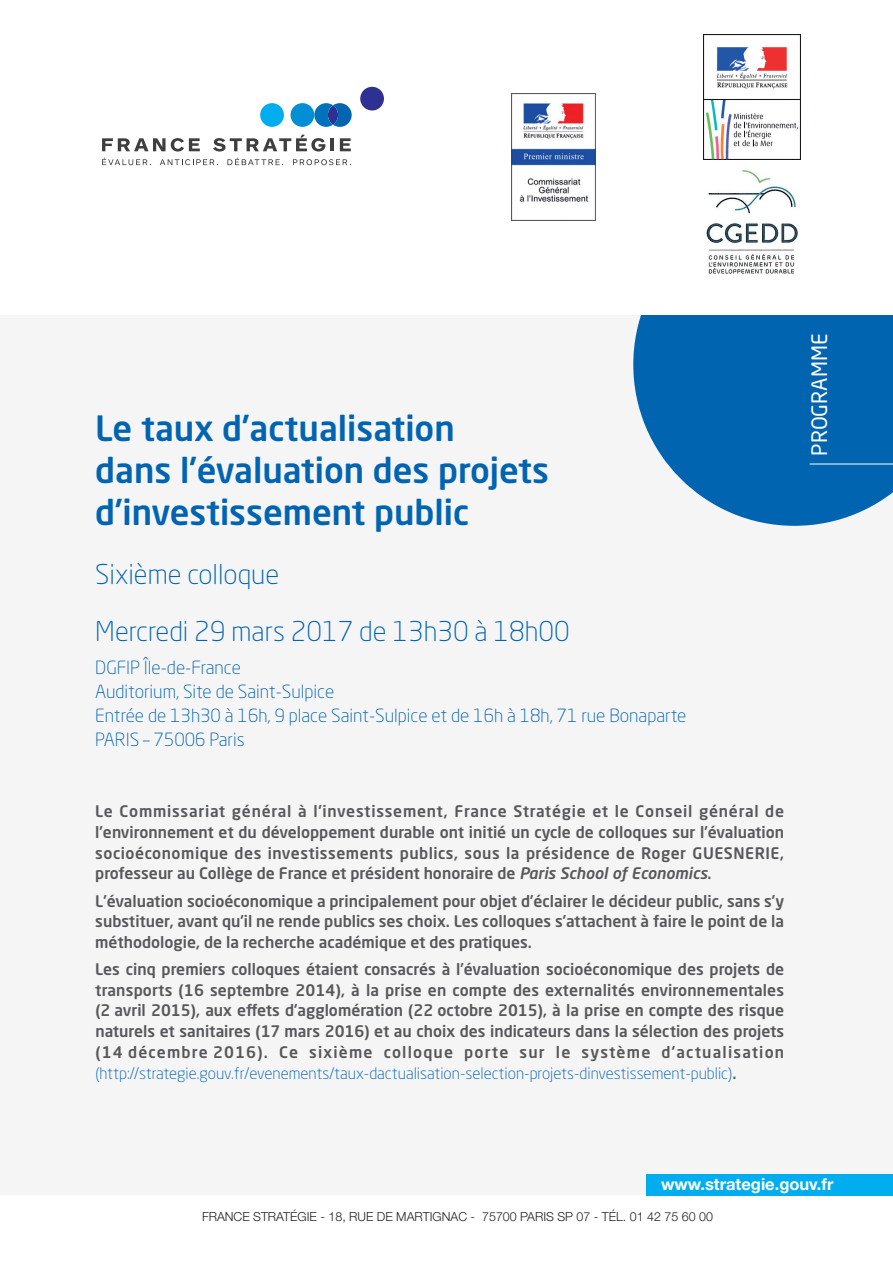
<style>
.page{position:relative;width:893px;height:1263px;background:#fff}
.page>*{position:absolute;margin:0;border:0;box-sizing:border-box;transform-origin:0 0}
.t1{font:500 34.5px/42px "Neo Sans Pro";color:#0164b1}
.t2{font:300 27px/57.4px "Neo Sans Pro";color:#0164b1}
.t3{font:21px "Neo Sans Pro";color:#fff}
.t4{font:300 18px/24px "Neo Sans Pro";color:#0164b1}
.t5{font:700 16.5px "Helvetica Neue LT Com";color:#fff}
.t6{font:500 15.75px/20.7px "Neo Sans Pro";color:#57585a;text-align:justify}
.t7{font:300 12.45px "Helvetica Neue LT Com";color:#231f20}
.s1{font-style:italic}
.s2{font-weight:300;color:#0164b1}
</style>
<div class="page">
<div style="left:0;top:240px;width:893px;height:954px;background:#f5f5f6"></div>
<svg style="left:633px;top:315px;width:260px;height:211px;background:#2479bb"></svg>
<div style="left:646px;top:1174px;width:247px;height:22px;background:#00aeef"></div>
<div style="left:0;top:0;width:893px;height:314px;background:#fff"></div>
<svg style="left:314px;top:103px;width:38px;height:24px"></svg>
<div style="left:291px;top:103px;width:23px;height:24px;background:#008fd5;border-radius:50%"></div>
<div style="left:260px;top:103px;width:24px;height:24px;background:#00aeef;border-radius:50%"></div>
<div style="left:360px;top:87px;width:24px;height:24px;background:#2e3092;border-radius:50%"></div>
<svg style="left:102px;top:138px;width:98px;height:14px"></svg>
<svg style="left:213px;top:134px;width:112px;height:18px"></svg>
<svg style="left:331px;top:138px;width:3px;height:13px"></svg>
<svg style="left:340px;top:138px;width:11px;height:13px"></svg>
<svg style="left:102px;top:158px;width:49px;height:7px"></svg>
<svg style="left:160px;top:159px;width:58px;height:6px"></svg>
<svg style="left:227px;top:158px;width:56px;height:7px"></svg>
<svg style="left:293px;top:159px;width:58px;height:6px"></svg>
<hr style="left:810px;top:464px;width:83px;height:1px;background:#fff">
<img style="left:511px;top:94px;width:85px;height:127px">
<img style="left:706px;top:169px;width:92px;height:105px">
<img style="left:703px;top:34px;width:98px;height:126px">
<h1 class="t1" style="left:95px;top:410px;width:455px">Le taux d’actualisation<br>dans l’évaluation des projets d’investissement public</h1>
<h2 class="t2" style="left:95px;top:547px;width:476px">Sixième colloque<br>Mercredi 29 mars 2017 de 13h30 à 18h00</h2>
<p class="t4" style="left:95px;top:657px;width:593px">DGFIP Île-de-France<br>Auditorium, Site de Saint-Sulpice<br>Entrée de 13h30 à 16h, 9 place Saint-Sulpice et de 16h à 18h, 71 rue Bonaparte PARIS – 75006 Paris</p>
<p class="t6" style="left:95px;top:802px;width:690px">Le Commissariat général à l’investissement, France Stratégie et le Conseil général de l’environnement et du développement durable ont initié un cycle de colloques sur l’évaluation socioéconomique des investissements publics, sous la présidence de Roger GUESNERIE, professeur au Collège de France et président honoraire de <span class="s1">Paris School of Economics</span>.</p>
<p class="t6" style="left:95px;top:892px;width:690px">L’évaluation socioéconomique a principalement pour objet d’éclairer le décideur public, sans s’y substituer, avant qu’il ne rende publics ses choix. Les colloques s’attachent à faire le point de la méthodologie, de la recherche académique et des pratiques.</p>
<p class="t6" style="left:95px;top:960px;width:690px">Les cinq premiers colloques étaient consacrés à l’évaluation socioéconomique des projets de transports (16 septembre 2014), à la prise en compte des externalités environnementales (2 avril 2015), aux effets d’agglomération (22 octobre 2015), à la prise en compte des risque naturels et sanitaires (17 mars 2016) et au choix des indicateurs dans la sélection des projets (14 décembre 2016). Ce sixième colloque porte sur le système d’actualisation <span class="s2">(http://strategie.gouv.fr/evenements/taux-dactualisation-selection-projets-dinvestissement-public)</span>.</p>
<h3 class="t3" style="left:811px;top:456px;width:123px;rotate:-90deg">PROGRAMME</h3>
<p class="t5" style="left:661px;top:1174px;width:174px">www.strategie.gouv.fr</p>
<p class="t7" style="left:202px;top:1209px;width:512px">FRANCE STRATÉGIE - 18, RUE DE MARTIGNAC - 75700 PARIS SP 07 - TÉL. 01 42 75 60 00</p>
</div>
